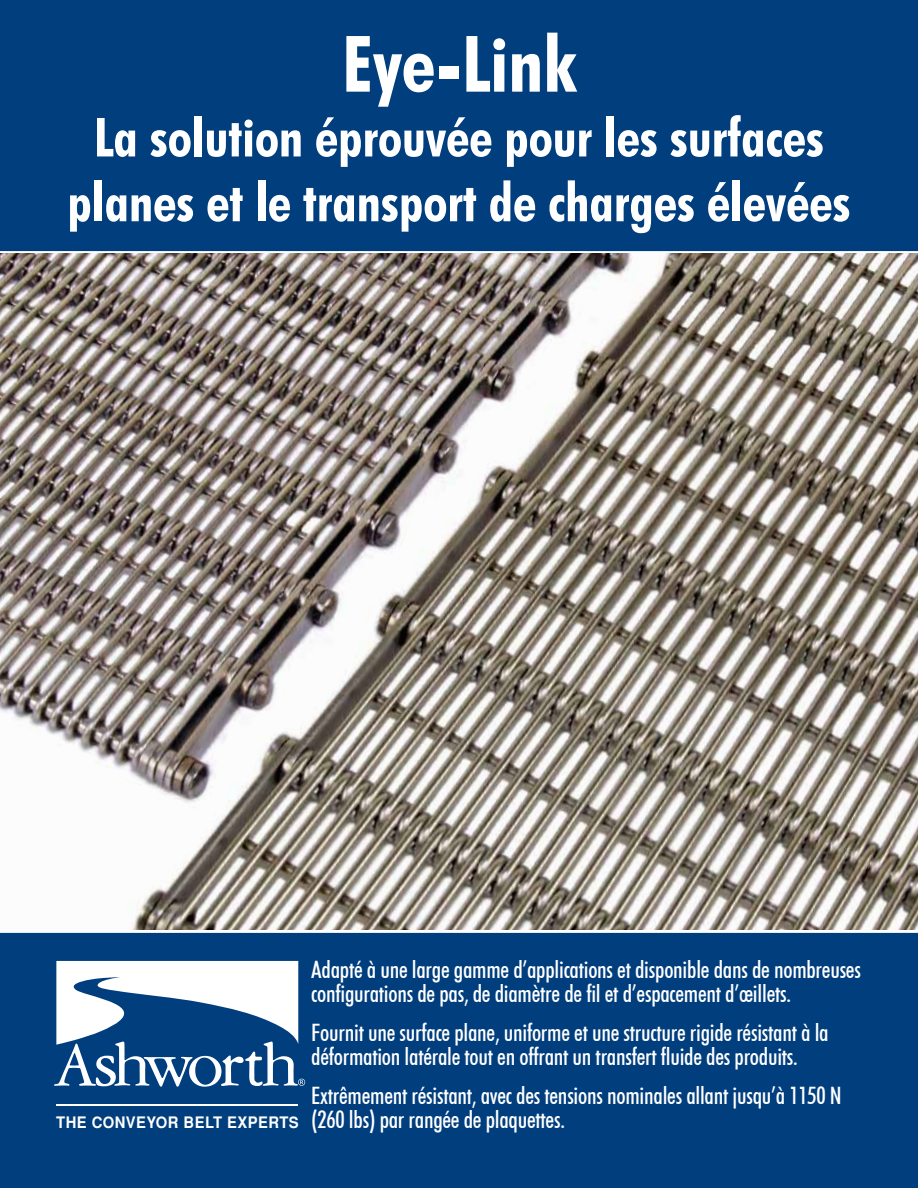
<style>
.page{position:relative;width:918px;height:1188px;background:#003e7e}
.page>*{position:absolute;margin:0;border:0;box-sizing:border-box;transform-origin:0 0}
.t1{font:700 condensed 78px "Futura BT";color:#fff}
.t2{font:700 condensed 54px/64.8px "Futura BT";color:#fff;text-align:center}
.t3{font:500 condensed 24px/24px "Futura BT";letter-spacing:-.01em;color:#fff}
.t4{font:700 15.75px "Helvetica";letter-spacing:.03em;color:#fff;scale:.94 1}
</style>
<div class="page">
<svg style="left:0;top:251px;width:918px;height:3px;background:#d4d3d2"></svg>
<div style="left:0;top:928px;width:918px;height:5px;background:#fff"></div>
<hr style="left:56px;top:1104px;width:242px;height:1px;background:#fff">
<svg style="left:54px;top:961px;width:251px;height:126px"></svg>
<img style="left:0;top:254px;width:918px;height:676px">
<h1 class="t1" style="left:342px;top:17px;width:235px">Eye-Link</h1>
<h2 class="t2" style="left:67px;top:104px;width:785px">La solution éprouvée pour les surfaces planes et le transport de charges élevées</h2>
<p class="t4" style="left:56px;top:1113px;width:259px">THE CONVEYOR BELT EXPERTS</p>
<p class="t3" style="left:311px;top:958px;width:551px">Adapté à une large gamme d’applications et disponible dans de nombreuses configurations de pas, de diamètre de fil et d’espacement d’œillets.</p>
<p class="t3" style="left:311px;top:1021px;width:519px">Fournit une surface plane, uniforme et une structure rigide résistant à la déformation latérale tout en offrant un transfert fluide des produits.</p>
<p class="t3" style="left:311px;top:1084px;width:532px">Extrêmement résistant, avec des tensions nominales allant jusqu’à 1150 N (260 lbs) par rangée de plaquettes.</p>
</div>
